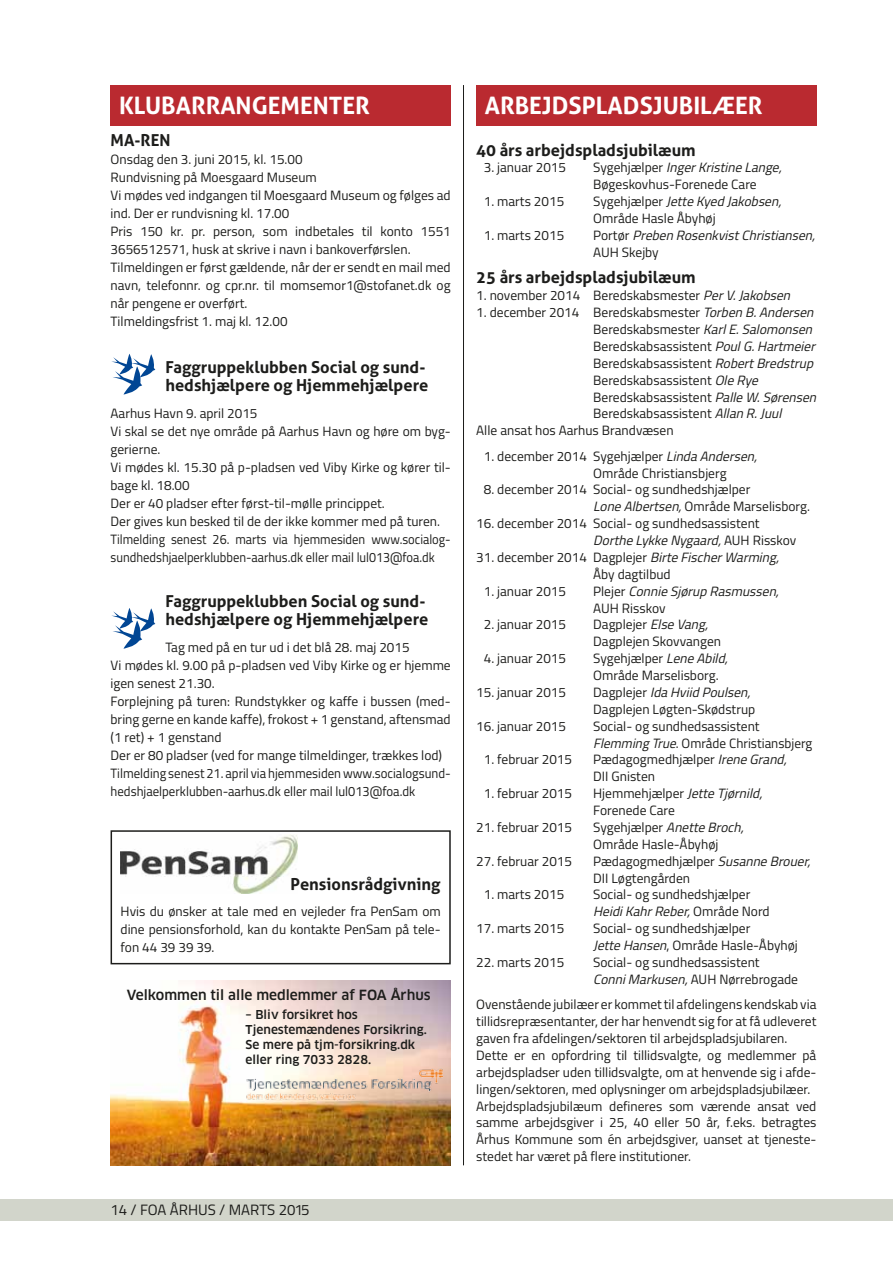
<style>
.page{position:relative;width:893px;height:1263px;background:#fff}
.page>*{position:absolute;margin:0;border:0;box-sizing:border-box;transform-origin:0 0}
.t1{font:700 24px "Aller";color:#fff}
.t2{font:700 16.5px/18px "Aller";color:#1d1d1b}
.t3{font:15px "Titillium";color:#1d1d1b}
.t4{font:500 13.65px "Clan OT";color:#1d1d1b}
.t5{font:13.5px/18px "Titillium";color:#1d1d1b}
.t6{font:italic 13.5px/16.8px "Titillium";color:#1d1d1b}
.t7{font:500 12px/15px "Clan OT";color:#1d1d1b}
.s1{font-style:italic}
.s2{font-style:normal}
</style>
<div class="page">
<div style="left:0;top:1199px;width:893px;height:21px;background:#d2d5cb"></div>
<hr style="left:463px;top:85px;width:1px;height:1080px;background:#1d1d1b">
<div style="left:111px;top:85px;width:340px;height:40px;background:#ba2a30"></div>
<img style="left:111px;top:980px;width:340px;height:185px">
<img style="left:242px;top:1065px;width:200px;height:39px">
<svg style="left:111px;top:354px;width:44px;height:40px"></svg>
<svg style="left:111px;top:608px;width:44px;height:41px"></svg>
<svg style="left:110px;top:830px;width:341px;height:135px"></svg>
<div style="left:476px;top:85px;width:340px;height:40px;background:#ba2a30"></div>
<h1 class="t1" style="left:119px;top:91px;width:252px">KLUBARRANGEMENTER</h1>
<p class="t2" style="left:111px;top:131px;width:61px">MA-REN</p>
<p class="t5" style="left:111px;top:150px;width:342px">Onsdag den 3. juni 2015, kl. 15.00<br>Rundvisning på Moesgaard Museum<br>Vi mødes ved indgangen til Moesgaard Museum og følges ad ind. Der er rundvisning kl. 17.00<br>Pris 150 kr. pr. person, som indbetales til konto 1551<br>3656512571, husk at skrive i navn i bankoverførslen.<br>Tilmeldingen er først gældende, når der er sendt en mail med navn, telefonnr. og cpr.nr. til momsemor1@stofanet.dk og når pengene er overført.<br>Tilmeldingsfrist 1. maj kl. 12.00</p>
<p class="t2" style="left:165px;top:358px;width:264px">Faggruppeklubben Social og sund&shy;hedshjælpere og Hjemmehjælpere</p>
<p class="t5" style="left:111px;top:403px;width:342px">Aarhus Havn 9. april 2015<br>Vi skal se det nye område på Aarhus Havn og høre om byg&shy;gerierne.<br>Vi mødes kl. 15.30 på p-pladsen ved Viby Kirke og kører til&shy;bage kl. 18.00<br>Der er 40 pladser efter først-til-mølle princippet.<br>Der gives kun besked til de der ikke kommer med på turen.<br>Tilmelding senest 26. marts via hjemmesiden www.socialog&shy;sundhedshjaelperklubben-aarhus.dk eller mail lul013@foa.dk</p>
<p class="t2" style="left:165px;top:592px;width:264px">Faggruppeklubben Social og sund&shy;hedshjælpere og Hjemmehjælpere</p>
<p class="t5" style="left:111px;top:637px;width:342px;text-indent:55px">Tag med på en tur ud i det blå 28. maj 2015<br>Vi mødes kl. 9.00 på p-pladsen ved Viby Kirke og er hjemme igen senest 21.30.<br>Forplejning på turen: Rundstykker og kaffe i bussen (med&shy;bring gerne en kande kaffe), frokost + 1 genstand, aftensmad (1 ret) + 1 genstand<br>Der er 80 pladser (ved for mange tilmeldinger, trækkes lod)<br>Tilmelding senest 21. april via hjemmesiden www.socialogsund&shy;hedshjaelperklubben-aarhus.dk eller mail lul013@foa.dk</p>
<p class="t2" style="left:291px;top:875px;width:151px">Pensionsrådgivning</p>
<p class="t5" style="left:121px;top:902px;width:322px;text-align:justify">Hvis du ønsker at tale med en vejleder fra PenSam om dine pensionsforhold, kan du kontakte PenSam på tele&shy;fon 44 39 39 39.</p>
<p class="t4" style="left:127px;top:987px;width:305px">Velkommen til alle medlemmer af FOA Århus</p>
<p class="t7" style="left:246px;top:1007px;width:183px">– Bliv forsikret hos<br>Tjenestemændenes Forsikring.<br>Se mere på tjm-forsikring.dk eller ring 7033 2828.</p>
<p class="t3" style="left:111px;top:1199px;width:201px">14 / FOA ÅRHUS / MARTS 2015</p>
<h1 class="t1" style="left:485px;top:91px;width:279px">ARBEJDSPLADSJUBILÆER</h1>
<p class="t2" style="left:476px;top:141px;width:221px">40 års arbejdspladsjubilæum</p>
<p class="t5" style="left:484px;top:158px;width:84px">3. januar 2015</p>
<p class="t5" style="left:593px;top:159px;width:194px;line-height:16.8px">S y g e hj æ l p e r <span class="s1">IngerKristineLange,<br></span>Bøgeskovhus-Forenede Care</p>
<p class="t5" style="left:484px;top:192px;width:82px">1. marts 2015</p>
<p class="t5" style="left:593px;top:192px;width:194px;line-height:16.8px">S y g e h j æ l p e r <span class="s1">JetteKyedJakobsen,<br></span>Område Hasle Åbyhøj</p>
<p class="t5" style="left:484px;top:226px;width:82px">1. marts 2015</p>
<p class="t6" style="left:593px;top:226px;width:227px"><span class="s2">P o r t ø r</span> PrebenRosenkvistChristiansen,<br><span class="s2">AUH Skejby</span></p>
<p class="t2" style="left:476px;top:268px;width:221px">25 års arbejdspladsjubilæum</p>
<p class="t5" style="left:476px;top:286px;width:319px">1. november 2014 Beredskabsmester <span class="s1">PerV.Jakobsen</span></p>
<p class="t5" style="left:476px;top:303px;width:343px">1. december 2014 Beredskabsmester <span class="s1">TorbenB.Andersen</span></p>
<p class="t5" style="left:593px;top:320px;width:224px">Beredskabsmester <span class="s1">KarlE.Salomonsen</span></p>
<p class="t5" style="left:593px;top:336px;width:227px">Beredskabsassistent <span class="s1">PoulG.Hartmeier</span></p>
<p class="t5" style="left:593px;top:353px;width:225px">Beredskabsassistent <span class="s1">RobertBredstrup</span></p>
<p class="t5" style="left:593px;top:370px;width:170px">Beredskabsassistent <span class="s1">OleRye</span></p>
<p class="t5" style="left:593px;top:387px;width:228px">Beredskabsassistent <span class="s1">PalleW.Sørensen</span></p>
<p class="t5" style="left:593px;top:404px;width:194px">Beredskabsassistent <span class="s1">AllanR.Juul</span></p>
<p class="t5" style="left:476px;top:421px;width:199px">Alle ansat hos Aarhus Brandvæsen</p>
<p class="t5" style="left:593px;top:447px;width:169px;line-height:16.8px;text-indent:-109px">1. december 2014 Sygehjælper <span class="s1">LindaAndersen,<br></span>Område Christiansbjerg</p>
<p class="t5" style="left:593px;top:481px;width:218px;line-height:16.8px;text-indent:-109px">8. december 2014 Social- og sundhedshjælper<br><span class="s1">LoneAlbertsen,</span>Område Marselisborg.</p>
<p class="t5" style="left:593px;top:514px;width:205px;line-height:16.8px;text-indent:-117px">16. december 2014 Social- og sundhedsassistent<br><span class="s1">DortheLykkeNygaard,</span>A U H R i s s k o v</p>
<p class="t5" style="left:476px;top:548px;width:308px;line-height:16.8px;text-align:center">31. december 2014 Dagplejer <span class="s1">BirteFischerWarming,<br></span>Åby dagtilbud</p>
<p class="t5" style="left:484px;top:581px;width:84px">1. januar 2015</p>
<p class="t6" style="left:593px;top:582px;width:191px"><span class="s2">P l ej e r</span> ConnieSjørupRasmussen,<br><span class="s2">AUH Risskov</span></p>
<p class="t5" style="left:484px;top:615px;width:84px">2. januar 2015</p>
<p class="t5" style="left:593px;top:616px;width:129px;line-height:16.8px">Dagplejer <span class="s1">ElseVang,<br></span>Dagplejen Skovvangen</p>
<p class="t5" style="left:484px;top:649px;width:84px">4. januar 2015</p>
<p class="t5" style="left:593px;top:649px;width:140px;line-height:16.8px">Sygehjælper <span class="s1">LeneAbild,<br></span>Område Marselisborg.</p>
<p class="t5" style="left:476px;top:682px;width:91px">15. januar 2015</p>
<p class="t5" style="left:593px;top:683px;width:164px;line-height:16.8px">D a g p l ej e r <span class="s1">IdaHviidPoulsen,<br></span>Dagplejen Løgten-Skødstrup</p>
<p class="t5" style="left:476px;top:716px;width:91px">16. januar 2015</p>
<p class="t5" style="left:593px;top:717px;width:221px;line-height:16.8px">Social- og sundhedsassistent<br><span class="s1">FlemmingTrue</span>. Område Christiansbjerg</p>
<p class="t5" style="left:484px;top:750px;width:90px">1. februar 2015</p>
<p class="t5" style="left:593px;top:751px;width:199px;line-height:16.8px">Pædagogmedhjælper <span class="s1">IreneGrand,<br></span>DII Gnisten</p>
<p class="t5" style="left:484px;top:784px;width:90px">1. februar 2015</p>
<p class="t5" style="left:593px;top:784px;width:175px;line-height:16.8px">Hjemmehjælper <span class="s1">JetteTjørnild,<br></span>Forenede Care</p>
<p class="t5" style="left:476px;top:817px;width:97px">21. februar 2015</p>
<p class="t5" style="left:593px;top:818px;width:156px;line-height:16.8px">Sygehjælper <span class="s1">AnetteBroch,<br></span>Område Hasle-Åbyhøj</p>
<p class="t5" style="left:476px;top:851px;width:97px">27. februar 2015</p>
<p class="t5" style="left:593px;top:852px;width:223px;line-height:17px">Pædagogmedhjælper <span class="s1">SusanneBrouer,<br></span>DII Løgtengården</p>
<p class="t5" style="left:484px;top:885px;width:82px">1. marts 2015</p>
<p class="t5" style="left:593px;top:885px;width:178px;line-height:17px">Social- og sundhedshjælper<br><span class="s1">HeidiKahrReber,</span>O m r å d e N o r d</p>
<p class="t5" style="left:476px;top:919px;width:89px">17. marts 2015</p>
<p class="t5" style="left:593px;top:919px;width:206px;line-height:16.8px">Social- og sundhedshjælper<br><span class="s1">JetteHansen</span>, Område Hasle-Åbyhøj</p>
<p class="t5" style="left:476px;top:952px;width:89px">22. marts 2015</p>
<p class="t5" style="left:593px;top:953px;width:206px;line-height:16.8px">Social- og sundhedsassistent<br><span class="s1">ConniMarkusen,</span>AUH Nørrebrogade</p>
<p class="t5" style="left:476px;top:995px;width:342px;line-height:16.8px">Ovenstående jubilæer er kommet til afdelingens kendskab via tillidsrepræsentanter, der har henvendt sig for at få udleveret gaven fra afdelingen/sektoren til arbejdspladsjubilaren.<br>Dette er en opfordring til tillidsvalgte, og medlemmer på arbejdspladser uden tillidsvalgte, om at henvende sig i afde&shy;lingen/sektoren, med oplysninger om arbejdspladsjubilæer.<br>Arbejdspladsjubilæum defineres som værende ansat ved samme arbejdsgiver i 25, 40 eller 50 år, f.eks. betragtes Århus Kommune som én arbejdsgiver, uanset at tjeneste&shy;stedet har været på flere institutioner.</p>
</div>
